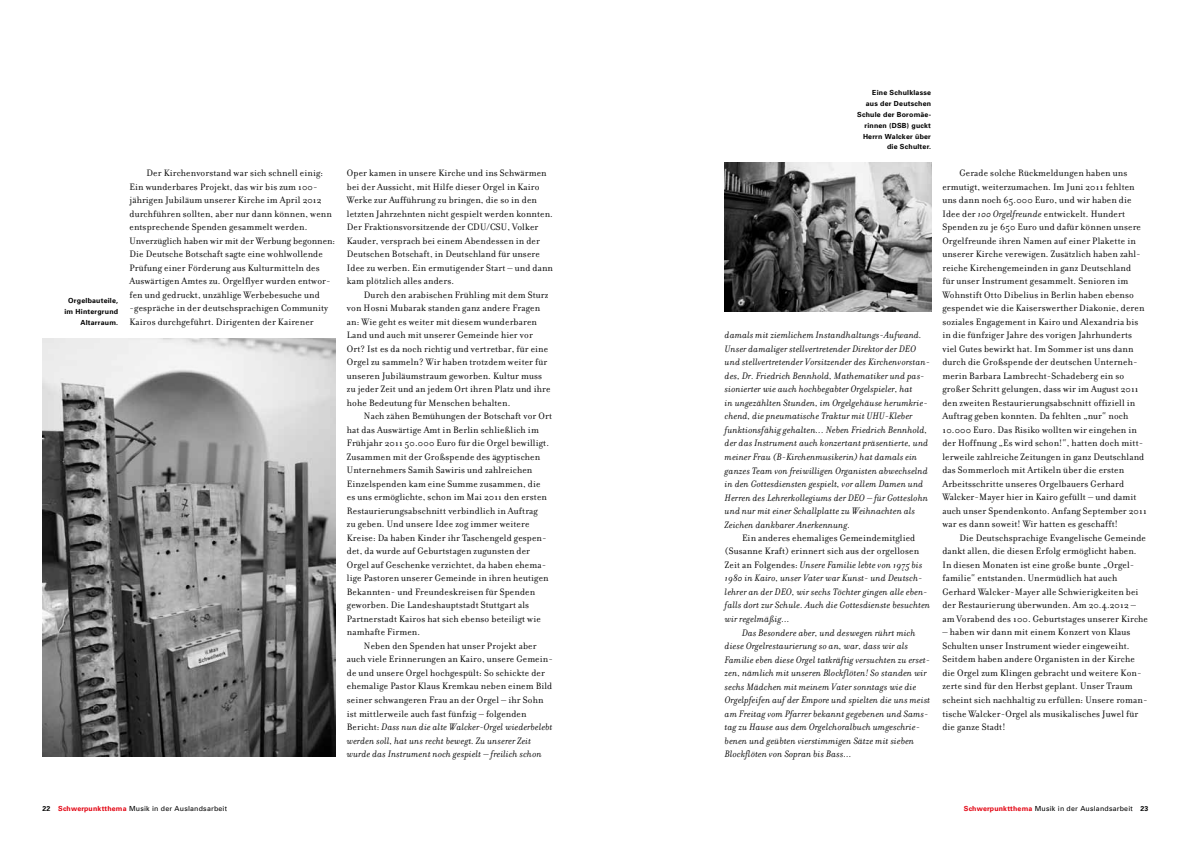
<style>
.page{position:relative;width:1191px;height:842px;background:#fff}
.page>*{position:absolute;margin:0;border:0;box-sizing:border-box;transform-origin:0 0}
.t1{font:italic 10.1px/13.5px "Filosofia";letter-spacing:.015em;color:#000}
.t2{font:10px/13.5px "Filosofia";letter-spacing:.015em;color:#000}
.t3{font:700 7px/10.9px "Univers";letter-spacing:.03em;color:#000;text-align:right}
.t4{font:7px "Univers";letter-spacing:.03em;color:#000}
.s1{font-style:normal;font-size:10px}
.s2{font-style:italic;font-size:10.1px}
.s3{font-weight:700}
.s4{font-family:"Univers CE";font-weight:700;color:#e3000f}
</style>
<div class="page">
<img style="left:43px;top:338px;width:292px;height:419px">
<img style="left:725px;top:163px;width:206px;height:148px">
<p class="t3" style="left:64px;top:295px;width:55px">Orgelbauteile, im Hintergrund<br>Altarraum.</p>
<p class="t2" style="left:129px;top:167px;width:207px;text-indent:17px">Der Kirchenvorstand war sich schnell einig:<br>Ein wunderbares Projekt, das wir bis zum 100- jährigen Jubiläum unserer Kirche im April 2012 durchführen sollten, aber nur dann können, wenn entsprechende Spenden gesammelt werden.<br>Unverzüglich haben wir mit der Werbung begonnen:<br>Die Deutsche Botschaft sagte eine wohlwollende Prüfung einer Förderung aus Kulturmitteln des Auswärtigen Amtes zu. Orgelflyer wurden entwor&shy;fen und gedruckt, unzählige Werbebesuche und</p>
<p class="t2" style="left:129px;top:302px;width:200px">- gespräche in der deutschsprachigen Community<br>Kairos durchgeführt. Dirigenten der Kairener</p>
<p class="t2" style="left:347px;top:167px;width:207px">Oper kamen in unsere Kirche und ins Schwärmen bei der Aussicht, mit Hilfe dieser Orgel in Kairo Werke zur Aufführung zu bringen, die so in den letzten Jahrzehnten nicht gespielt werden konnten.<br>Der Fraktionsvorsitzende der CDU/CSU, Volker Kauder, versprach bei einem Abendessen in der Deutschen Botschaft, in Deutschland für unsere Idee zu werben. Ein ermutigender Start – und dann kam plötzlich alles anders.</p>
<p class="t2" style="left:347px;top:288px;width:205px;text-indent:17px">Durch den arabischen Frühling mit dem Sturz von Hosni Mubarak standen ganz andere Fragen an: Wie geht es weiter mit diesem wunderbaren Land und auch mit unserer Gemeinde hier vor Ort? Ist es da noch richtig und vertretbar, für eine Orgel zu sammeln? Wir haben trotzdem weiter für unseren Jubiläumstraum geworben. Kultur muss zu jeder Zeit und an jedem Ort ihren Platz und ihre hohe Bedeutung für Menschen behalten.</p>
<p class="t2" style="left:364px;top:410px;width:189px">Nach zähen Bemühungen der Botschaft vor Ort</p>
<p class="t2" style="left:347px;top:423px;width:193px">hat das Auswärtige Amt in Berlin schließlich im</p>
<p class="t2" style="left:347px;top:437px;width:204px">Frühjahr 2011 50.000 Euro für die Orgel bewilligt.</p>
<p class="t2" style="left:347px;top:450px;width:195px">Zusammen mit der Großspende des ägyptischen</p>
<p class="t2" style="left:347px;top:464px;width:187px">Unternehmers Samih Sawiris und zahlreichen</p>
<p class="t2" style="left:347px;top:477px;width:195px">Einzelspenden kam eine Summe zusammen, die</p>
<p class="t2" style="left:347px;top:491px;width:201px">es uns ermöglichte, schon im Mai 2011 den ersten</p>
<p class="t2" style="left:347px;top:504px;width:192px">Restaurierungsabschnitt verbindlich in Auftrag</p>
<p class="t2" style="left:347px;top:518px;width:184px">zu geben. Und unsere Idee zog immer weitere</p>
<p class="t2" style="left:347px;top:531px;width:201px">Kreise: Da haben Kinder ihr Taschengeld gespen-</p>
<p class="t2" style="left:347px;top:545px;width:185px">det, da wurde auf Geburtstagen zugunsten der</p>
<p class="t2" style="left:347px;top:558px;width:201px">Orgel auf Geschenke verzichtet, da haben ehema-</p>
<p class="t2" style="left:347px;top:572px;width:203px">lige Pastoren unserer Gemeinde in ihren heutigen</p>
<p class="t2" style="left:347px;top:585px;width:190px">Bekannten- und Freundeskreisen für Spenden</p>
<p class="t2" style="left:347px;top:599px;width:184px">geworben. Die Landeshauptstadt Stuttgart als</p>
<p class="t2" style="left:347px;top:612px;width:195px">Partnerstadt Kairos hat sich ebenso beteiligt wie</p>
<p class="t2" style="left:347px;top:626px;width:75px">namhafte Firmen.</p>
<p class="t2" style="left:364px;top:639px;width:174px">Neben den Spenden hat unser Projekt aber</p>
<p class="t2" style="left:347px;top:653px;width:207px">auch viele Erinnerungen an Kairo, unsere Gemein-</p>
<p class="t2" style="left:347px;top:666px;width:199px">de und unsere Orgel hochgespült: So schickte der</p>
<p class="t2" style="left:347px;top:680px;width:207px">ehemalige Pastor Klaus Kremkau neben einem Bild</p>
<p class="t2" style="left:347px;top:693px;width:198px">seiner schwangeren Frau an der Orgel – ihr Sohn</p>
<p class="t2" style="left:347px;top:707px;width:181px">ist mittlerweile auch fast fünfzig – folgenden</p>
<p class="t1" style="left:347px;top:720px;width:207px"><span class="s1">Bericht:</span> Dass nun die alte Walcker-Orgel wiederbelebt werden soll, hat uns recht bewegt. Zu unserer Zeit wurde das Instrument noch gespielt – freilich schon</p>
<p class="t3" style="left:857px;top:87px;width:75px">Eine Schulklasse<br>aus der Deutschen<br>Schule der Boromäe&shy;rinnen (DSB) guckt<br>Herrn Walcker über die Schulter.</p>
<p class="t1" style="left:725px;top:329px;width:207px">damals mit ziemlichem Instandhaltungs-Aufwand.<br>Unser damaliger stellvertretender Direktor der DEO und stellvertretender Vorsitzender des Kirchenvorstan&shy;des, Dr. Friedrich Bennhold, Mathematiker und pas&shy;sionierter wie auch hochbegabter Orgelspieler, hat<br>in ungezählten Stunden, im Orgelgehäuse herumkrie&shy;chend, die pneumatische Traktur mit UHU-Kleber funktionsfähig gehalten... Neben Friedrich Bennhold, der das Instrument auch konzertant präsentierte, und meiner Frau (B-Kirchenmusikerin) hat damals ein ganzes Team von freiwilligen Organisten abwechselnd in den Gottesdiensten gespielt, vor allem Damen und Herren des Lehrerkollegiums der DEO – für Gotteslohn und nur mit einer Schallplatte zu Weihnachten als Zeichen dankbarer Anerkennung.</p>
<p class="t2" style="left:725px;top:531px;width:196px;text-indent:17px">Ein anderes ehemaliges Gemeindemitglied (Susanne Kraft) erinnert sich aus der orgellosen</p>
<p class="t1" style="left:725px;top:558px;width:207px"><span class="s1">Zeit an Folgendes:</span> Unsere Familie lebte von 1975 bis 1980 in Kairo, unser Vater war Kunst- und Deutsch&shy;lehrer an der DEO, wir sechs Töchter gingen alle eben&shy;falls dort zur Schule. Auch die Gottesdienste besuchten wir regelmäßig...</p>
<p class="t1" style="left:725px;top:626px;width:207px;text-indent:17px">Das Besondere aber, und deswegen rührt mich diese Orgelrestaurierung so an, war, dass wir als Familie eben diese Orgel tatkräftig versuchten zu erset&shy;zen, nämlich mit unseren Blockflöten! So standen wir sechs Mädchen mit meinem Vater sonntags wie die Orgelpfeifen auf der Empore und spielten die uns meist am Freitag vom Pfarrer bekannt gegebenen und Sams&shy;tag zu Hause aus dem Orgelchoralbuch umgeschrie&shy;benen und geübten vierstimmigen Sätze mit sieben Blockflöten von Sopran bis Bass...</p>
<p class="t2" style="left:942px;top:167px;width:206px;text-indent:17px">Gerade solche Rückmeldungen haben uns ermutigt, weiterzumachen. Im Juni 2011 fehlten uns dann noch 65.000 Euro, und wir haben die Idee der <span class="s2">100 Orgelfreunde</span> entwickelt. Hundert Spenden zu je 650 Euro und dafür können unsere Orgelfreunde ihren Namen auf einer Plakette in unserer Kirche verewigen. Zusätzlich haben zahl&shy;reiche Kirchengemeinden in ganz Deutschland<br>für unser Instrument gesammelt. Senioren im Wohnstift Otto Dibelius in Berlin haben ebenso gespendet wie die Kaiserswerther Diakonie, deren soziales Engagement in Kairo und Alexandria bis in die fünfziger Jahre des vorigen Jahrhunderts viel Gutes bewirkt hat. Im Sommer ist uns dann durch die Großspende der deutschen Unterneh&shy;merin Barbara Lambrecht- Schadeberg ein so großer Schritt gelungen, dass wir im August 2011 den zweiten Restaurierungsabschnitt offiziell in Auftrag geben konnten. Da fehlten „nur“ noch 10.000 Euro. Das Risiko wollten wir eingehen in der Hoffnung „Es wird schon!“, hatten doch mitt&shy;lerweile zahlreiche Zeitungen in ganz Deutschland das Sommerloch mit Artikeln über die ersten Arbeitsschritte unseres Orgelbauers Gerhard Walcker- Mayer hier in Kairo gefüllt – und damit auch unser Spendenkonto. Anfang September 2011 war es dann soweit! Wir hatten es geschafft!</p>
<p class="t2" style="left:942px;top:531px;width:207px;text-indent:17px">Die Deutschsprachige Evangelische Gemeinde dankt allen, die diesen Erfolg ermöglicht haben.<br>In diesen Monaten ist eine große bunte „Orgel&shy;familie“ entstanden. Unermüdlich hat auch Gerhard Walcker- Mayer alle Schwierigkeiten bei der Restaurierung überwunden. Am 20.4.2012 – am Vorabend des 100. Geburtstages unserer Kirche</p>
<p class="t2" style="left:942px;top:626px;width:207px">– haben wir dann mit einem Konzert von Klaus Schulten unser Instrument wieder eingeweiht.<br>Seitdem haben andere Organisten in der Kirche die Orgel zum Klingen gebracht und weitere Kon&shy;zerte sind für den Herbst geplant. Unser Traum scheint sich nachhaltig zu erfüllen: Unsere roman&shy;tische Walcker- Orgel als musikalisches Juwel für die ganze Stadt!</p>
<p class="t4" style="left:43px;top:804px;width:186px"><span class="s3">22</span> <span class="s4">Schwerpunktthema</span> Musik in der Auslandsarbeit</p>
<p class="t4" style="left:964px;top:804px;width:186px"><span class="s4">Schwerpunktthema</span> Musik in der Auslandsarbeit <span class="s3">23</span></p>
</div>
